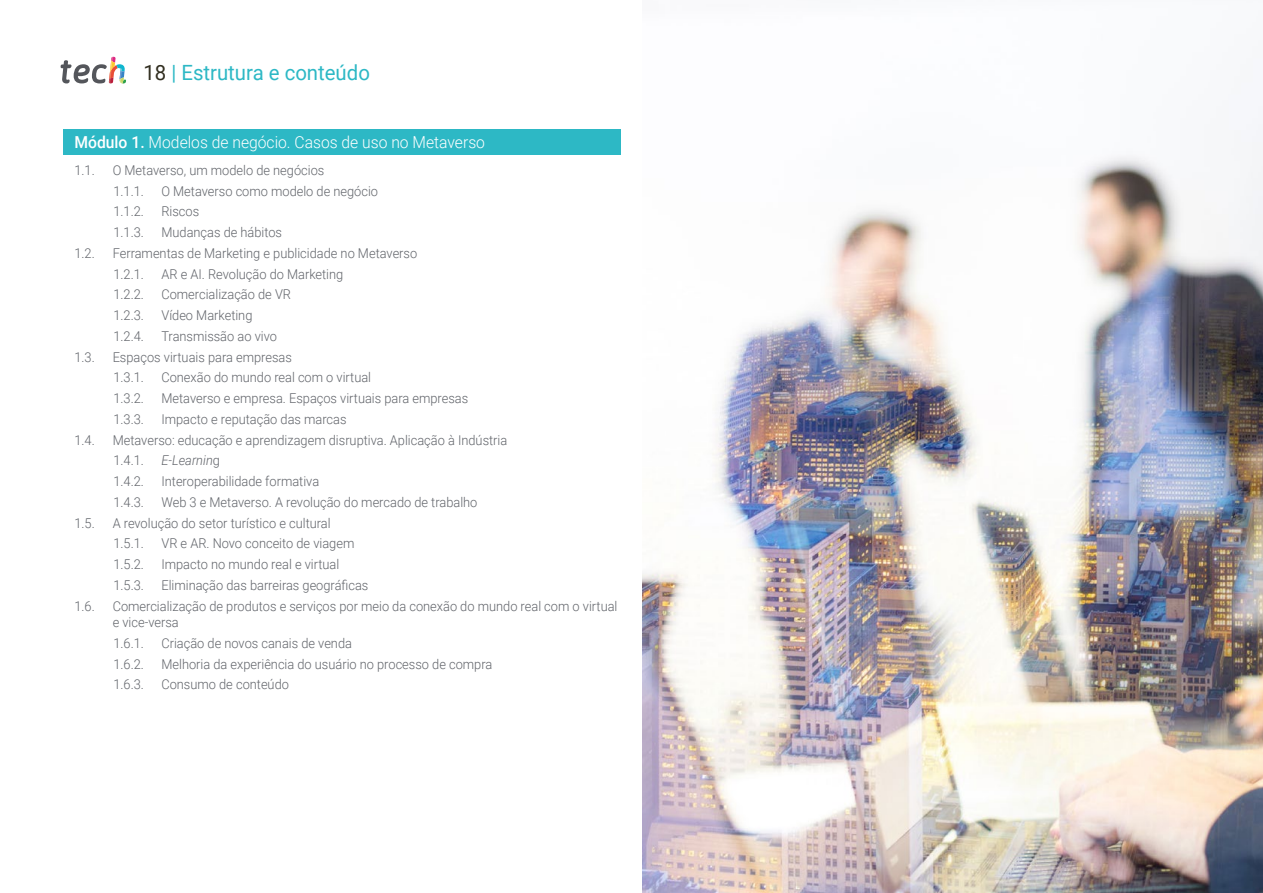
<style>
.page{position:relative;width:1263px;height:893px;background:#fff}
.page>*{position:absolute;margin:0;border:0;box-sizing:border-box;transform-origin:0 0}
.t1{font:21px "Roboto";color:#2db8c5}
.t2{font:300 16.5px "Roboto";color:#fff;scale:.95 1}
.t3{font:300 13.5px/20.7px "Roboto";color:#61646a;scale:.95 1}
.t4{font:italic 300 13.5px "Roboto";color:#61646a;scale:.95 1}
.s1{color:#312e20}
.s2{font-weight:500}
.s3{font-style:normal}
</style>
<div class="page">
<div style="left:63px;top:129px;width:558px;height:25px;background:#2db8c5"></div>
<img style="left:642px;top:124px;width:621px;height:769px">
<svg style="left:61px;top:57px;width:65px;height:27px"></svg>
<h1 class="t1" style="left:144px;top:57px;width:228px"><span class="s1">18</span> | Estrutura e conteúdo</h1>
<p class="t2" style="left:74px;top:130px;width:434px"><span class="s2">Módulo 1.</span> Modelos de negócio. Casos de uso no Metaverso</p>
<p class="t3" style="left:74px;top:159px;width:23px">1.1.</p>
<p class="t3" style="left:113px;top:159px;width:224px">O Metaverso, um modelo de negócios<br>1.1.1.</p>
<p class="t3" style="left:161px;top:180px;width:230px">O Metaverso como modelo de negócio</p>
<p class="t3" style="left:113px;top:201px;width:34px">1.1.2.</p>
<p class="t3" style="left:161px;top:201px;width:41px">Riscos</p>
<p class="t3" style="left:113px;top:222px;width:34px">1.1.3.</p>
<p class="t3" style="left:161px;top:222px;width:129px">Mudanças de hábitos</p>
<p class="t3" style="left:74px;top:242px;width:23px">1.2.</p>
<p class="t3" style="left:113px;top:242px;width:322px">Ferramentas de Marketing e publicidade no Metaverso<br>1.2.1.</p>
<p class="t3" style="left:161px;top:263px;width:193px">AR e AI. Revolução do Marketing</p>
<p class="t3" style="left:113px;top:284px;width:34px">1.2.2.</p>
<p class="t3" style="left:161px;top:284px;width:138px">Comercialização de VR</p>
<p class="t3" style="left:113px;top:305px;width:34px">1.2.3.</p>
<p class="t3" style="left:161px;top:305px;width:97px">Vídeo Marketing</p>
<p class="t3" style="left:113px;top:325px;width:34px">1.2.4.</p>
<p class="t3" style="left:161px;top:325px;width:123px">Transmissão ao vivo</p>
<p class="t3" style="left:74px;top:346px;width:23px">1.3.</p>
<p class="t3" style="left:113px;top:346px;width:190px">Espaços virtuais para empresas<br>1.3.1.</p>
<p class="t3" style="left:161px;top:367px;width:222px">Conexão do mundo real com o virtual</p>
<p class="t3" style="left:113px;top:388px;width:34px">1.3.2.</p>
<p class="t3" style="left:161px;top:388px;width:324px">Metaverso e empresa. Espaços virtuais para empresas</p>
<p class="t3" style="left:113px;top:408px;width:34px">1.3.3.</p>
<p class="t3" style="left:161px;top:408px;width:196px">Impacto e reputação das marcas</p>
<p class="t3" style="left:74px;top:429px;width:23px">1.4.</p>
<p class="t3" style="left:113px;top:429px;width:417px">Metaverso: educação e aprendizagem disruptiva. Aplicação à Indústria<br>1.4.1.</p>
<p class="t4" style="left:161px;top:451px;width:63px">E-Learnin<span class="s3">g</span></p>
<p class="t3" style="left:113px;top:471px;width:34px">1.4.2.</p>
<p class="t3" style="left:161px;top:471px;width:168px">Interoperabilidade formativa</p>
<p class="t3" style="left:113px;top:491px;width:34px">1.4.3.</p>
<p class="t3" style="left:161px;top:491px;width:334px">Web 3 e Metaverso. A revolução do mercado de trabalho</p>
<p class="t3" style="left:74px;top:512px;width:23px">1.5.</p>
<p class="t3" style="left:113px;top:512px;width:231px">A revolução do setor turístico e cultural<br>1.5.1.</p>
<p class="t3" style="left:161px;top:533px;width:205px">VR e AR. Novo conceito de viagem</p>
<p class="t3" style="left:113px;top:554px;width:34px">1.5.2.</p>
<p class="t3" style="left:161px;top:554px;width:189px">Impacto no mundo real e virtual</p>
<p class="t3" style="left:113px;top:574px;width:34px">1.5.3.</p>
<p class="t3" style="left:161px;top:574px;width:219px">Eliminação das barreiras geográficas</p>
<p class="t3" style="left:74px;top:595px;width:23px">1.6.</p>
<p class="t3" style="left:113px;top:597px;width:533px;line-height:16.5px">Comercialização de produtos e serviços por meio da conexão do mundo real com o virtual e vice-versa</p>
<p class="t3" style="left:113px;top:632px;width:34px">1.6.1.</p>
<p class="t3" style="left:161px;top:632px;width:202px">Criação de novos canais de venda</p>
<p class="t3" style="left:113px;top:653px;width:34px">1.6.2.</p>
<p class="t3" style="left:161px;top:653px;width:350px">Melhoria da experiência do usuário no processo de compra</p>
<p class="t3" style="left:113px;top:674px;width:34px">1.6.3.</p>
<p class="t3" style="left:161px;top:674px;width:136px">Consumo de conteúdo</p>
</div>
